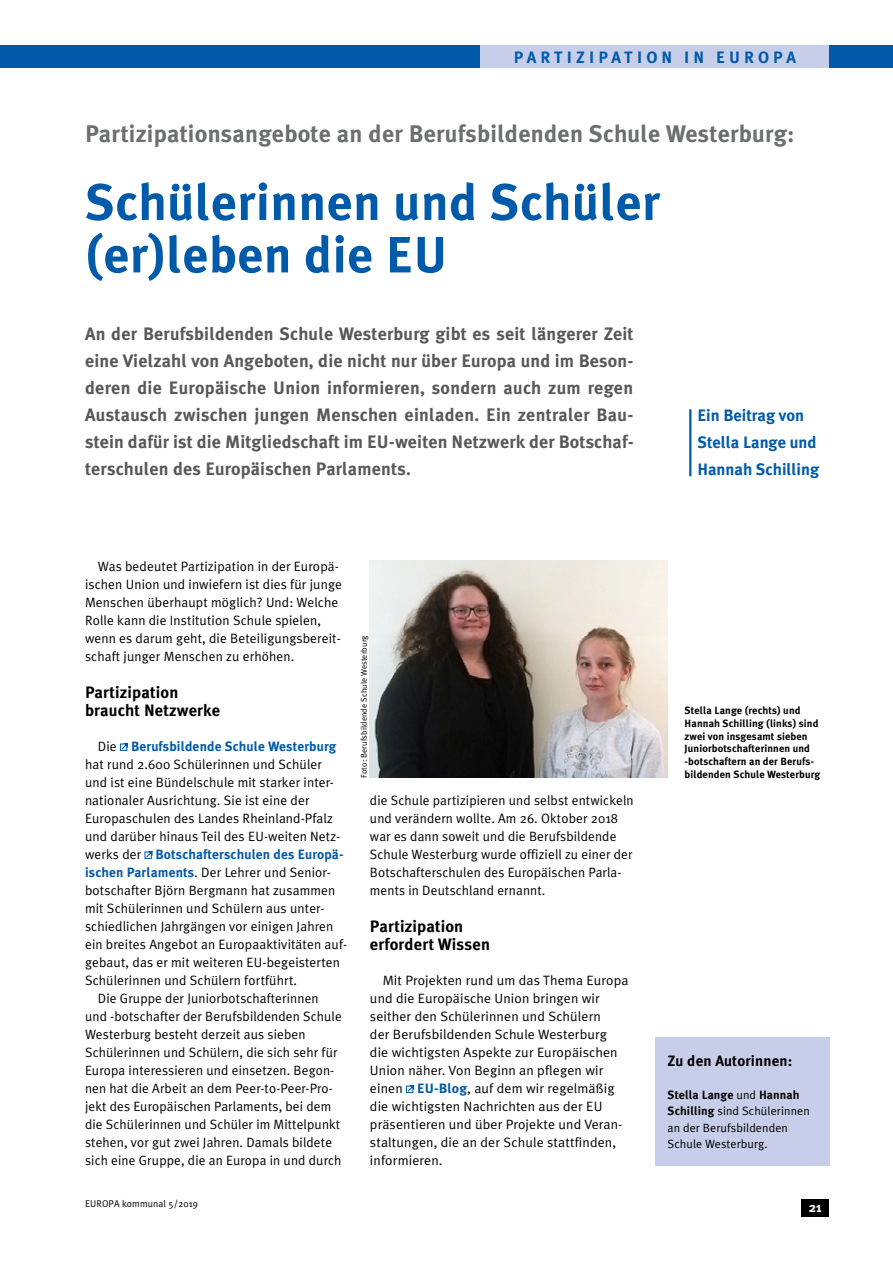
<style>
.page{position:relative;width:893px;height:1263px;background:#fff}
.page>*{position:absolute;margin:0;border:0;box-sizing:border-box;transform-origin:0 0}
.t1{font:700 51px/52.5px "Meta Plus";letter-spacing:.01em;color:#005aaa}
.t2{font:700 24px "Meta Plus";letter-spacing:.01em;color:#6d6e70}
.t3{font:700 18px/27px "Meta Plus";letter-spacing:.01em;color:#58585a;text-align:justify}
.t4{font:700 16.5px/18px "Meta Plus";letter-spacing:.01em;color:#000}
.t5{font:700 16.5px/27px "Meta Plus";color:#005aaa}
.t6{font:700 16.5px "Meta Plus";letter-spacing:.25em;color:#005aaa}
.t7{font:700 15px "Meta Plus";letter-spacing:.01em;color:#000}
.t8{font:13.5px/18px "Meta Plus Normal";letter-spacing:.01em;color:#000}
.t9{font:700 13.5px "Meta Plus";letter-spacing:.01em;color:#005aaa}
.t10{font:700 13.5px "Meta Plus";color:#fff}
.t11{font:12px/16.5px "Meta Plus Normal";letter-spacing:.01em;color:#000}
.t12{font:700 12px "Meta Plus";letter-spacing:.01em;color:#000}
.t13{font:700 10.5px/12.8px "Meta Plus";letter-spacing:.01em;color:#000}
.t14{font:9.75px "Meta Plus Normal";letter-spacing:.01em;color:#000}
.t15{font:8.25px "Meta Plus Normal";letter-spacing:.01em;color:#000}
.s1{font-family:"Meta Plus Normal";font-weight:400;color:#000}
.s2{font-family:"Meta Plus";font-weight:700;color:#005aaa}
.s3{font-family:"Meta Plus Normal";font-weight:400}
.s4{font-family:"Meta Plus";font-weight:700}
</style>
<div class="page">
<div style="left:0;top:46px;width:893px;height:22px;background:#005aaa"></div>
<div style="left:480px;top:46px;width:349px;height:22px;background:#c7cee9"></div>
<div style="left:120px;top:744px;width:7px;height:7px;border:1px solid #005aaa"></div>
<svg style="left:121px;top:742px;width:8px;height:8px"></svg>
<div style="left:145px;top:852px;width:7px;height:7px;border:1px solid #005aaa"></div>
<svg style="left:146px;top:851px;width:7px;height:7px"></svg>
<div style="left:406px;top:1086px;width:7px;height:7px;border:1px solid #005aaa"></div>
<svg style="left:407px;top:1085px;width:8px;height:7px"></svg>
<div style="left:655px;top:1037px;width:174px;height:128px;background:#c7cee9"></div>
<hr style="left:689px;top:409px;width:2px;height:67px;background:#005aaa">
<img style="left:370px;top:561px;width:298px;height:217px">
<div style="left:801px;top:1199px;width:28px;height:17px;background:#000"></div>
<p class="t6" style="left:514px;top:48px;width:284px">PARTIZIPATION IN EUROPA</p>
<h2 class="t2" style="left:85px;top:120px;width:711px">Partizipationsangebote an der Berufsbildenden Schule Westerburg:</h2>
<h1 class="t1" style="left:85px;top:176px;width:576px">Schülerinnen und Schüler (er)leben die EU</h1>
<p class="t3" style="left:85px;top:320px;width:550px">An der Berufsbildenden Schule Westerburg gibt es seit längerer Zeit eine Vielzahl von Angeboten, die nicht nur über Europa und im Beson&shy;deren die Europäische Union informieren, sondern auch zum regen Austausch zwischen jungen Menschen einladen. Ein zentraler Bau&shy;stein dafür ist die Mitgliedschaft im EU-weiten Netzwerk der Botschaf&shy;terschulen des Europäischen Parlaments.</p>
<p class="t8" style="left:85px;top:557px;width:258px;text-indent:13px">Was bedeutet Partizipation in der Europä&shy;ischen Union und inwiefern ist dies für junge Menschen überhaupt möglich? Und: Welche Rolle kann die Institution Schule spielen, wenn es darum geht, die Beteiligungsbereit&shy;schaft junger Menschen zu erhöhen.</p>
<p class="t4" style="left:85px;top:683px;width:137px">Partizipation braucht Netzwerke</p>
<p class="t9" style="left:98px;top:738px;width:240px"><span class="s1">Die</span> Berufsbildende Schule Westerburg</p>
<p class="t8" style="left:85px;top:755px;width:257px">hat rund 2.600 Schülerinnen und Schüler und ist eine Bündelschule mit starker inter&shy;nationaler Ausrichtung. Sie ist eine der Europaschulen des Landes Rheinland-Pfalz und darüber hinaus Teil des EU-weiten Netz-</p>
<p class="t9" style="left:85px;top:846px;width:260px"><span class="s1">werks der</span> Botschafterschulen des Europä-</p>
<p class="t8" style="left:85px;top:863px;width:247px"><span class="s2">ischen Parlaments</span>. Der Lehrer und Senior-</p>
<p class="t8" style="left:85px;top:881px;width:252px">botschafter Björn Bergmann hat zusammen</p>
<p class="t8" style="left:85px;top:899px;width:241px">mit Schülerinnen und Schülern aus unter-</p>
<p class="t8" style="left:85px;top:917px;width:250px">schiedlichen Jahrgängen vor einigen Jahren</p>
<p class="t8" style="left:85px;top:935px;width:264px">ein breites Angebot an Europaaktivitäten auf-</p>
<p class="t8" style="left:85px;top:953px;width:257px">gebaut, das er mit weiteren EU-begeisterten</p>
<p class="t8" style="left:85px;top:971px;width:214px">Schülerinnen und Schülern fortführt.</p>
<p class="t8" style="left:98px;top:989px;width:222px">Die Gruppe der Juniorbotschafterinnen</p>
<p class="t8" style="left:85px;top:1007px;width:258px">und -botschafter der Berufsbildenden Schule</p>
<p class="t8" style="left:85px;top:1025px;width:222px">Westerburg besteht derzeit aus sieben</p>
<p class="t8" style="left:85px;top:1043px;width:254px">Schülerinnen und Schülern, die sich sehr für</p>
<p class="t8" style="left:85px;top:1061px;width:251px">Europa interessieren und einsetzen. Begon-</p>
<p class="t8" style="left:85px;top:1079px;width:249px">nen hat die Arbeit an dem Peer-to-Peer-Pro-</p>
<p class="t8" style="left:85px;top:1097px;width:248px">jekt des Europäischen Parlaments, bei dem</p>
<p class="t8" style="left:85px;top:1115px;width:257px">die Schülerinnen und Schüler im Mittelpunkt</p>
<p class="t8" style="left:85px;top:1133px;width:249px">stehen, vor gut zwei Jahren. Damals bildete</p>
<p class="t8" style="left:85px;top:1151px;width:258px">sich eine Gruppe, die an Europa in und durch</p>
<p class="t14" style="left:85px;top:1198px;width:115px">EUROPA kommunal 5/2019</p>
<p class="t15" style="left:359px;top:778px;width:144px;rotate:-90deg">Foto: Berufsbildende Schule Westerburg</p>
<p class="t8" style="left:370px;top:791px;width:265px">die Schule partizipieren und selbst entwickeln und verändern wollte. Am 26. Oktober 2018 war es dann soweit und die Berufsbildende Schule Westerburg wurde offiziell zu einer der Botschafterschulen des Europäischen Parla&shy;ments in Deutschland ernannt.</p>
<p class="t4" style="left:370px;top:917px;width:122px">Partizipation erfordert Wissen</p>
<p class="t8" style="left:370px;top:971px;width:260px;text-indent:13px">Mit Projekten rund um das Thema Europa und die Europäische Union bringen wir seither den Schülerinnen und Schülern<br>der Berufsbildenden Schule Westerburg die wichtigsten Aspekte zur Europäischen Union näher. Von Beginn an pflegen wir einen <span class="s2">EU-Blog</span>, auf dem wir regelmäßig die wichtigsten Nachrichten aus der EU präsentieren und über Projekte und Veran&shy;staltungen, die an der Schule stattfinden, informieren.</p>
<p class="t5" style="left:697px;top:402px;width:123px">Ein Beitrag von<br>Stella Lange und<br>Hannah Schilling</p>
<p class="t13" style="left:685px;top:704px;width:137px">Stella Lange (rechts) und<br>Hannah Schilling (links) sind zwei von insgesamt sieben<br>Juniorbotschafterinnen und -botschaftern an der Berufs&shy;bildenden Schule Westerburg</p>
<p class="t7" style="left:668px;top:1052px;width:126px">Zu den Autorinnen:</p>
<p class="t12" style="left:668px;top:1087px;width:133px">Stella Lange <span class="s3">und</span> Hannah</p>
<p class="t11" style="left:668px;top:1102px;width:144px"><span class="s4">Schilling</span> sind Schülerinnen an der Berufsbildenden<br>Schule Westerburg.</p>
<p class="t10" style="left:809px;top:1199px;width:14px">21</p>
</div>
